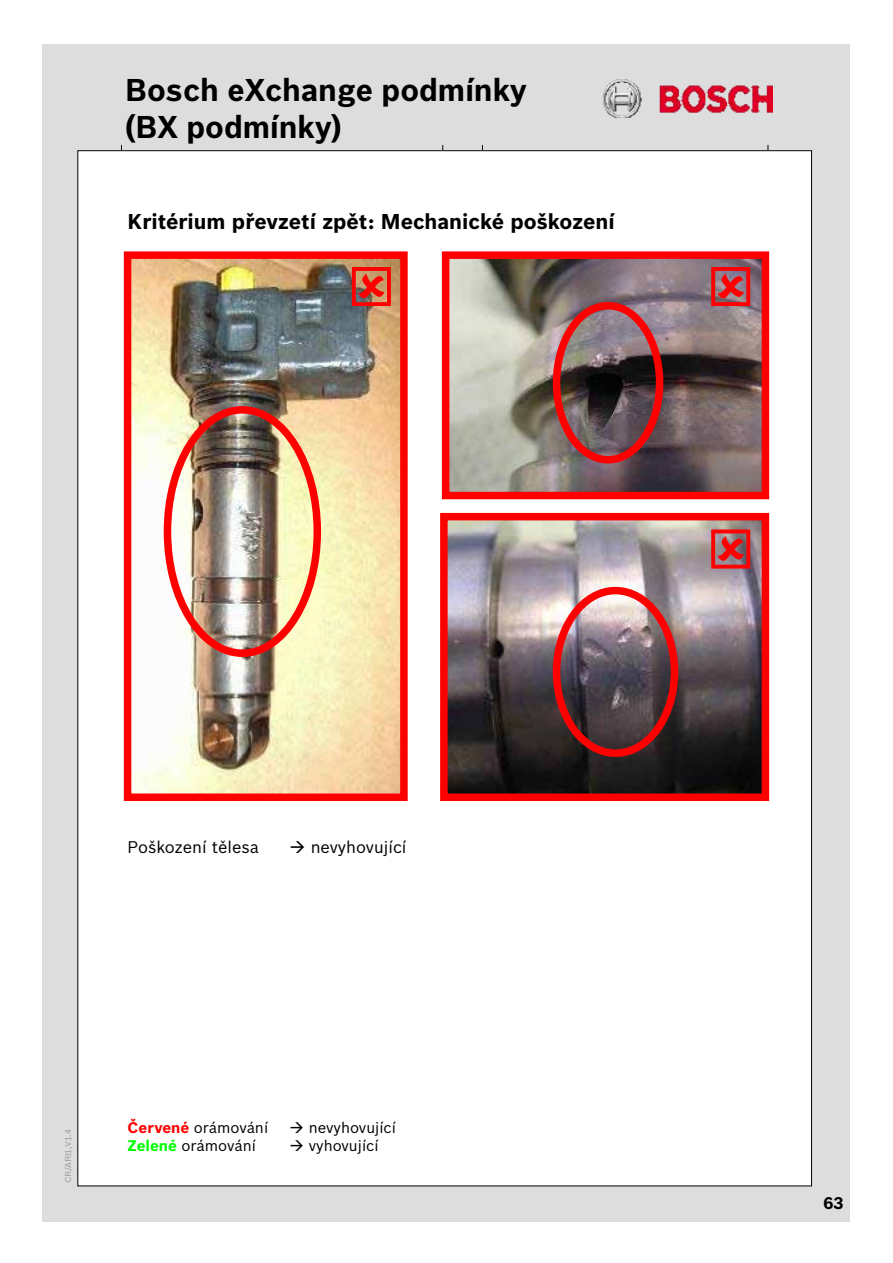
<style>
.page{position:relative;width:893px;height:1263px;background:#fff}
.page>*{position:absolute;margin:0;border:0;box-sizing:border-box;transform-origin:0 0}
.t1{font:700 30.75px/36.9px "Bosch Office Sans";color:#000}
.t2{font:700 21px "Bosch Sans";color:#000}
.t3{font:16.5px "Bosch Sans";color:#000}
.t4{font:700 16.5px "Bosch Sans";color:#000}
.t5{font:15px "Bosch Sans";color:#000}
.t6{font:8.4px "Bosch Office Sans";color:#9a9a9a}
.s1{font-weight:700;color:#f00}
.s2{font-weight:700;color:#0f0}
</style>
<div class="page">
<div style="left:43px;top:44px;width:807px;height:1177px;background:#ddd"></div>
<div style="left:78px;top:151px;width:733px;height:1035px;background:#fff"></div>
<img style="left:603px;top:80px;width:169px;height:38px">
<img style="left:133px;top:260px;width:266px;height:532px">
<div style="left:124px;top:251px;width:284px;height:550px;border:8px solid #f00"></div>
<img style="left:451px;top:260px;width:309px;height:230px">
<div style="left:442px;top:251px;width:327px;height:248px;border:8px solid #f00"></div>
<img style="left:449px;top:522px;width:311px;height:270px">
<div style="left:440px;top:513px;width:329px;height:288px;border:8px solid #f00"></div>
<div style="left:164px;top:406px;width:157px;height:251px;border:8px solid #f00;border-radius:50%"></div>
<div style="left:553px;top:302px;width:110px;height:161px;border:8px solid #f00;border-radius:50%"></div>
<div style="left:553px;top:587px;width:125px;height:170px;border:8px solid #f00;border-radius:50%"></div>
<svg style="left:352px;top:266px;width:39px;height:40px;background:#af916b"></svg>
<svg style="left:711px;top:266px;width:39px;height:40px;background:#897b8a"></svg>
<svg style="left:711px;top:529px;width:39px;height:40px;background:#8a838b"></svg>
<h1 class="t1" style="left:125px;top:71px;width:404px">Bosch eXchange podmínky (BX podmínky)</h1>
<h2 class="t2" style="left:128px;top:208px;width:489px">Kritérium převzetí zpět: Mechanické poškození</h2>
<p class="t3" style="left:128px;top:837px;width:133px">Poškození tělesa</p>
<p class="t3" style="left:290px;top:837px;width:118px">→ nevyhovující</p>
<p class="t6" style="left:63px;top:1182px;width:54px;rotate:-90deg">CR/ARI1,V1.4</p>
<p class="t5" style="left:128px;top:1118px;width:142px"><span class="s1">Červené</span> orámování</p>
<p class="t5" style="left:290px;top:1118px;width:108px">→ nevyhovující</p>
<p class="t5" style="left:128px;top:1136px;width:130px"><span class="s2">Zelené</span> orámování</p>
<p class="t5" style="left:290px;top:1136px;width:90px">→ vyhovující</p>
<p class="t4" style="left:823px;top:1193px;width:21px">63</p>
</div>
